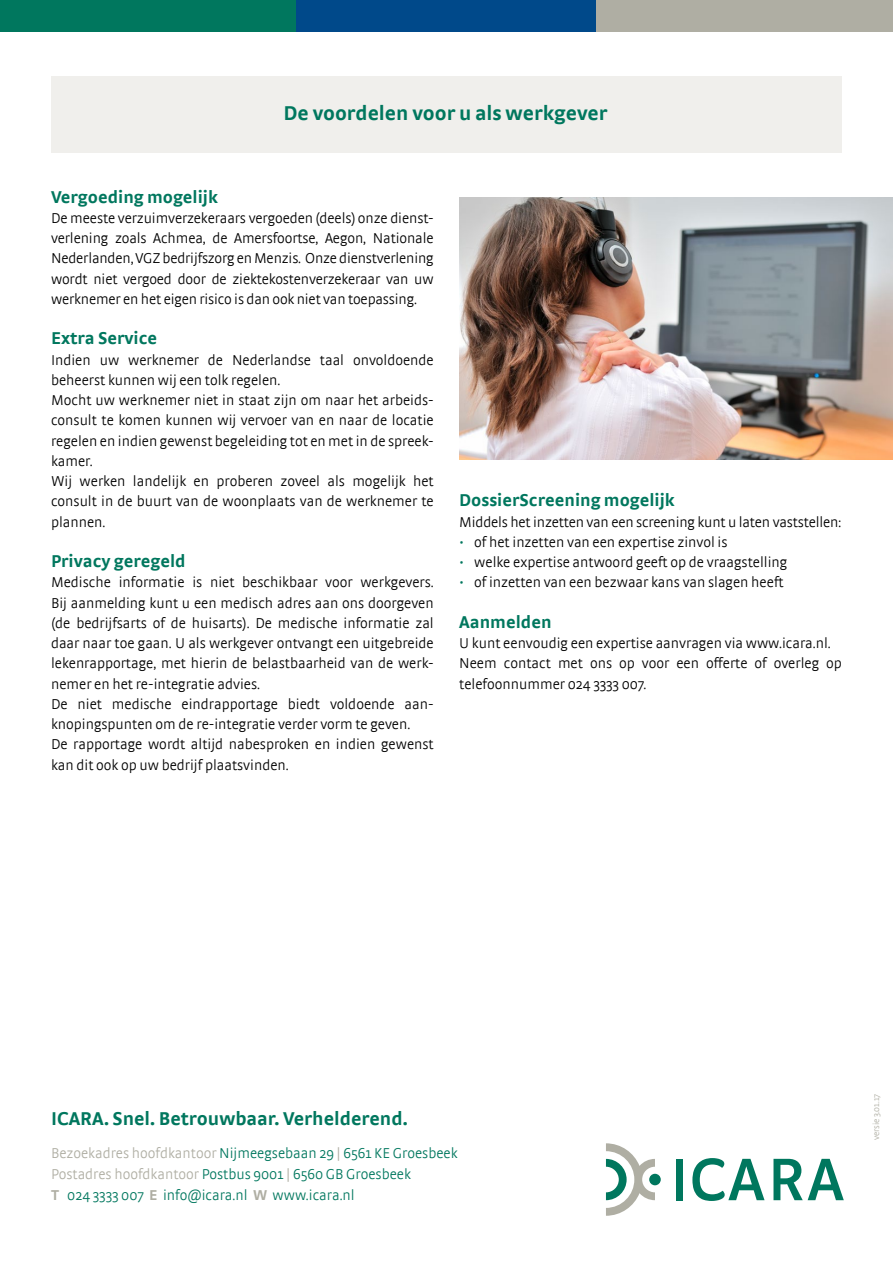
<style>
.page{position:relative;width:893px;height:1263px;background:#fff}
.page>*{position:absolute;margin:0;border:0;box-sizing:border-box;transform-origin:0 0}
.t1{font:700 21px "Strada";color:#00775e}
.t2{font:700 19.5px "Strada";color:#00775e}
.t3{font:700 18px "Strada";color:#00775e}
.t4{font:300 15px/20.2px "Strada";color:#000}
.t5{font:300 15px/20.7px "Strada";color:#00775e}
.t6{font:300 9px "Strada";color:#afaea3}
.s1{color:#00775e}
.s2{color:#afaea3}
.s3{font-weight:700;color:#afaea3}
</style>
<div class="page">
<div style="left:51px;top:77px;width:791px;height:76px;background:#f0efec"></div>
<div style="left:587px;top:0;width:306px;height:32px;background:#afaea3"></div>
<div style="left:285px;top:0;width:310px;height:32px;background:#00498a"></div>
<div style="left:0;top:0;width:295px;height:32px;background:#00775e"></div>
<img style="left:459px;top:197px;width:434px;height:262px">
<div style="left:676px;top:1159px;width:7px;height:41px;background:#00775e"></div>
<svg style="left:692px;top:1158px;width:72px;height:43px"></svg>
<svg style="left:773px;top:1159px;width:71px;height:41px"></svg>
<div style="left:649px;top:1174px;width:12px;height:11px;background:#00775e;border-radius:50%"></div>
<svg style="left:606px;top:1143px;width:49px;height:73px"></svg>
<h1 class="t1" style="left:284px;top:101px;width:325px">De voordelen voor u als werkgever</h1>
<p class="t3" style="left:51px;top:186px;width:168px">Vergoeding mogelijk</p>
<p class="t4" style="left:51px;top:208px;width:384px;text-align:justify">De meeste verzuimverzekeraars vergoeden (deels) onze dienst&shy;verlening zoals Achmea, de Amersfoortse, Aegon, Nationale Nederlanden, VGZ bedrijfszorg en Menzis. Onze dienstverlening wordt niet vergoed door de ziektekostenverzekeraar van uw werknemer en het eigen risico is dan ook niet van toepassing.</p>
<p class="t3" style="left:51px;top:327px;width:108px">Extra Service</p>
<p class="t4" style="left:51px;top:349px;width:384px">Indien uw werknemer de Nederlandse taal onvoldoende beheerst kunnen wij een tolk regelen.<br>Mocht uw werknemer niet in staat zijn om naar het arbeids&shy;consult te komen kunnen wij vervoer van en naar de locatie regelen en indien gewenst begeleiding tot en met in de spreek&shy;kamer.<br>Wij werken landelijk en proberen zoveel als mogelijk het consult in de buurt van de woonplaats van de werknemer te plannen.</p>
<p class="t3" style="left:51px;top:550px;width:136px">Privacy geregeld</p>
<p class="t4" style="left:51px;top:572px;width:384px">Medische informatie is niet beschikbaar voor werkgevers.<br>Bij aanmelding kunt u een medisch adres aan ons doorgeven (de bedrijfsarts of de huisarts). De medische informatie zal daar naar toe gaan. U als werkgever ontvangt een uitgebreide lekenrapportage, met hierin de belastbaarheid van de werk&shy;nemer en het re-integratie advies.<br>De niet medische eindrapportage biedt voldoende aan&shy;knopingspunten om de re-integratie verder vorm te geven.<br>De rapportage wordt altijd nabesproken en indien gewenst kan dit ook op uw bedrijf plaatsvinden.</p>
<p class="t3" style="left:459px;top:489px;width:217px">DossierScreening mogelijk</p>
<p class="t4" style="left:459px;top:511px;width:384px">Middels het inzetten van een screening kunt u laten vaststellen:</p>
<p class="t4" style="left:459px;top:532px;width:270px"><span class="s1">•</span> of het inzetten van een expertise zinvol is</p>
<p class="t4" style="left:459px;top:552px;width:330px"><span class="s1">•</span> welke expertise antwoord geeft op de vraagstelling</p>
<p class="t4" style="left:459px;top:572px;width:326px"><span class="s1">•</span> of inzetten van een bezwaar kans van slagen heeft</p>
<p class="t3" style="left:459px;top:611px;width:94px">Aanmelden</p>
<p class="t4" style="left:459px;top:633px;width:384px">U kunt eenvoudig een expertise aanvragen via www.icara.nl.<br>Neem contact met ons op voor een offerte of overleg op telefoonnummer 024 3333 007.</p>
<h2 class="t2" style="left:51px;top:1107px;width:358px">ICARA. Snel. Betrouwbaar. Verhelderend.</h2>
<p class="t5" style="left:51px;top:1143px;width:408px"><span class="s2">Bezoekadres hoofdkantoor</span> Nijmeegsebaan 29 <span class="s2">|</span> 6561 KE Groesbeek<br><span class="s2">Postadres hoofdkantoor</span> Postbus 9001 <span class="s2">|</span> 6560 GB Groesbeek<br><span class="s3">T</span> 024 3333 007 <span class="s3">E</span> info@icara.nl <span class="s3">W</span> www.icara.nl</p>
<p class="t6" style="left:871px;top:1140px;width:48px;rotate:-90deg">versie 3.01.17</p>
</div>
